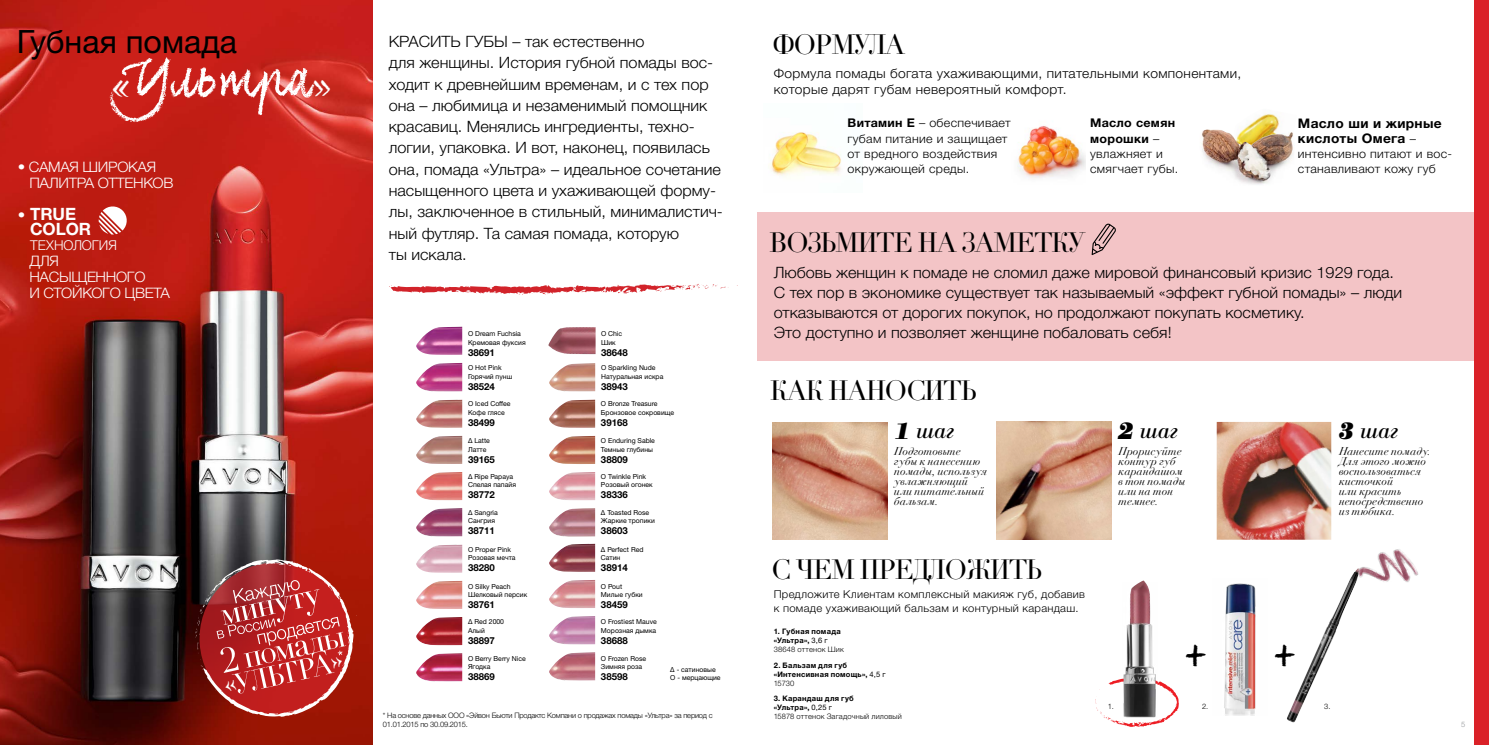
<style>
.page{position:relative;width:1489px;height:745px;background:#fff}
.page>*{position:absolute;margin:0;border:0;box-sizing:border-box;transform-origin:0 0}
.t1{font:52.5px "Coalhand Luke Avon CG";color:#fff}
.t2{font:43.5px "Coalhand Luke Avon CG";color:#000}
.t3{font:32.12px "Helvetica Neue AVON";color:#000}
.t4{font:27.5px "Didot L Ts Pro";letter-spacing:-.05em;color:#000}
.t5{font:italic 24.75px "Bodoni Ant";color:#000}
.t6{font:700 17px/14.6px "Helvetica Neue AVON";letter-spacing:-.005em;color:#fff}
.t7{font:300 15.62px/21.2px "Helvetica Neue AVON";color:#000;scale:1.04 1}
.t8{font:300 14.38px/16.2px "Helvetica Neue AVON";letter-spacing:-.02em;color:#fff;scale:1.04 1}
.t9{font:300 13.5px "Helvetica Neue AVON";color:#fff}
.t10{font:300 13.25px/16.2px "Helvetica Neue AVON";letter-spacing:.025em;color:#000;scale:1.04 1}
.t11{font:700 13.25px/15px "Helvetica Neue AVON";letter-spacing:.025em;color:#000;scale:1.04 1}
.t12{font:300 12px/15px "Helvetica Neue AVON";letter-spacing:.025em;color:#000;scale:1.04 1}
.t13{font:italic 11.25px/10px "Didot L Ts Pro";letter-spacing:.015em;color:#000}
.t14{font:300 10.75px/13.8px "Helvetica Neue AVON";letter-spacing:.025em;color:#000;scale:1.04 1}
.t15{font:700 9.62px "Helvetica Neue AVON";color:#000}
.t16{font:700 7.62px/9.1px "Helvetica Neue AVON";letter-spacing:.03em;color:#000}
.t17{font:300 7.62px/9.1px "Helvetica Neue AVON";letter-spacing:.025em;color:#000}
.t18{font:300 7.5px/9px "Helvetica Neue AVON";letter-spacing:-.025em;color:#000}
.t19{font:300 7.5px "Helvetica Neue AVON";color:#939598}
.t20{font:6.88px/8.2px "Helvetica Neue AVON";color:#000}
.s1{font-size:30px}
.s2{font-weight:700}
.s3{font-weight:300;font-size:12px}
.s4{font-weight:700;font-size:25px}
.s5{font-weight:400}
.s6{font-weight:300}
</style>
<div class="page">
<img style="left:769px;top:132px;width:72px;height:44px">
<img style="left:1017px;top:125px;width:67px;height:54px">
<div style="left:757px;top:213px;width:723px;height:148px;background:#f3c4c6"></div>
<img style="left:0;top:0;width:372px;height:744px">
<svg style="left:99px;top:205px;width:29px;height:29px"></svg>
<img style="left:416px;top:544px;width:46px;height:28px">
<img style="left:416px;top:617px;width:46px;height:27px">
<img style="left:416px;top:363px;width:46px;height:28px">
<img style="left:549px;top:399px;width:46px;height:28px">
<img style="left:416px;top:580px;width:46px;height:28px">
<img style="left:416px;top:653px;width:46px;height:28px">
<img style="left:416px;top:399px;width:46px;height:28px">
<img style="left:549px;top:363px;width:46px;height:28px">
<img style="left:416px;top:472px;width:46px;height:28px">
<img style="left:416px;top:435px;width:46px;height:28px">
<img style="left:549px;top:580px;width:46px;height:27px">
<img style="left:549px;top:543px;width:46px;height:28px">
<img style="left:416px;top:508px;width:46px;height:28px">
<img style="left:549px;top:652px;width:46px;height:28px">
<img style="left:549px;top:616px;width:46px;height:28px">
<img style="left:416px;top:326px;width:46px;height:28px">
<img style="left:549px;top:472px;width:46px;height:28px">
<img style="left:549px;top:435px;width:46px;height:29px">
<img style="left:549px;top:508px;width:46px;height:28px">
<img style="left:1358px;top:549px;width:60px;height:33px">
<img style="left:1224px;top:583px;width:32px;height:131px">
<div style="left:1474px;top:0;width:14px;height:744px;background:#da2128"></div>
<img style="left:1287px;top:568px;width:71px;height:154px">
<img style="left:996px;top:421px;width:115px;height:118px">
<img style="left:1216px;top:421px;width:115px;height:118px">
<img style="left:772px;top:422px;width:115px;height:117px">
<svg style="left:1095px;top:679px;width:83px;height:48px"></svg>
<img style="left:1121px;top:590px;width:36px;height:127px">
<img style="left:1129px;top:580px;width:20px;height:44px">
<img style="left:548px;top:327px;width:47px;height:27px">
<img style="left:1244px;top:113px;width:36px;height:16px">
<img style="left:1201px;top:129px;width:92px;height:56px">
<svg style="left:389px;top:283px;width:337px;height:11px"></svg>
<svg style="left:1091px;top:223px;width:24px;height:32px"></svg>
<svg style="left:196px;top:559px;width:161px;height:157px;background:#b33e3c"></svg>
<h3 class="t3" style="left:17px;top:22px;width:222px">Губная помада</h3>
<h1 class="t1" style="left:111px;top:47px;width:222px"><span class="s1">«</span>Ультра<span class="s1">»</span></h1>
<p class="t8" style="left:29px;top:159px;width:140px;text-indent:-12px">• CАМАЯ ШИРОКАЯ<br>ПАЛИТРА ОТТЕНКОВ</p>
<p class="t6" style="left:30px;top:207px;width:63px">TRUE<br>COLOR</p>
<p class="t9" style="left:30px;top:236px;width:88px">ТЕХНОЛОГИЯ</p>
<p class="t8" style="left:18px;top:207px;width:9px">•</p>
<p class="t8" style="left:29px;top:252px;width:137px">ДЛЯ<br>НАСЫЩЕННОГО<br>И СТОЙКОГО ЦВЕТА</p>
<p class="t7" style="left:389px;top:31px;width:323px">КРАСИТЬ ГУБЫ – так естественно<br>для женщины. История губной помады вос&shy;ходит к древнейшим временам, и с тех пор она – любимица и незаменимый помощник красавиц. Менялись ингредиенты, техно&shy;логии, упаковка. И вот, наконец, появилась она, помада «Ультра» – идеальное сочетание насыщенного цвета и ухаживающей форму&shy;лы, заключенное в стильный, минималистич&shy;ный футляр. Та самая помада, которую<br>ты искала.</p>
<p class="t20" style="left:468px;top:329px;width:59px">O Dream Fuchsia<br>Кремовая фуксия</p>
<p class="t15" style="left:468px;top:346px;width:28px">38691</p>
<p class="t20" style="left:601px;top:329px;width:23px">O Chic<br>Шик</p>
<p class="t15" style="left:601px;top:346px;width:28px">38648</p>
<p class="t20" style="left:468px;top:363px;width:46px">O Hot Pink<br>Горячий пунш</p>
<p class="t15" style="left:468px;top:380px;width:28px">38524</p>
<p class="t20" style="left:601px;top:363px;width:64px">O Sparkling Nude<br>Натуральная искра</p>
<p class="t15" style="left:601px;top:380px;width:28px">38943</p>
<p class="t20" style="left:468px;top:399px;width:44px">O Iced Coffee<br>Кофе глясе</p>
<p class="t15" style="left:468px;top:416px;width:28px">38499</p>
<p class="t20" style="left:601px;top:399px;width:75px">O Bronze Treasure<br>Бронзовое сокровище</p>
<p class="t15" style="left:601px;top:416px;width:28px">39168</p>
<p class="t20" style="left:468px;top:436px;width:23px">∆ Latte<br>Латте</p>
<p class="t15" style="left:468px;top:453px;width:28px">39165</p>
<p class="t20" style="left:601px;top:436px;width:55px">O Enduring Sable<br>Темные глубины</p>
<p class="t15" style="left:601px;top:453px;width:28px">38809</p>
<p class="t20" style="left:468px;top:472px;width:49px">∆ Ripe Papaya<br>Спелая папайя</p>
<p class="t15" style="left:468px;top:488px;width:28px">38772</p>
<p class="t20" style="left:601px;top:472px;width:53px">O Twinkle Pink<br>Розовый огонек</p>
<p class="t15" style="left:601px;top:488px;width:28px">38336</p>
<p class="t20" style="left:468px;top:508px;width:31px">∆ Sangria<br>Сангрия</p>
<p class="t15" style="left:468px;top:524px;width:28px">38711</p>
<p class="t20" style="left:601px;top:508px;width:55px">∆ Toasted Rose<br>Жаркие тропики</p>
<p class="t15" style="left:601px;top:524px;width:28px">38603</p>
<p class="t20" style="left:468px;top:544px;width:49px">O Proper Pink<br>Розовая мечта</p>
<p class="t15" style="left:468px;top:561px;width:28px">38280</p>
<p class="t20" style="left:601px;top:544px;width:44px">∆ Perfect Red<br>Сатин</p>
<p class="t15" style="left:601px;top:561px;width:28px">38914</p>
<p class="t20" style="left:468px;top:582px;width:61px">O Silky Peach<br>Шелковый персик</p>
<p class="t15" style="left:468px;top:598px;width:28px">38761</p>
<p class="t20" style="left:601px;top:582px;width:43px">O Pout<br>Милые губки</p>
<p class="t15" style="left:601px;top:598px;width:28px">38459</p>
<p class="t20" style="left:468px;top:617px;width:38px">∆ Red 2000<br>Алый</p>
<p class="t15" style="left:468px;top:633px;width:28px">38897</p>
<p class="t20" style="left:601px;top:617px;width:57px">O Frostiest Mauve<br>Морозная дымка</p>
<p class="t15" style="left:601px;top:633px;width:28px">38688</p>
<p class="t20" style="left:468px;top:654px;width:59px">O Berry Berry Nice<br>Ягодка</p>
<p class="t15" style="left:468px;top:670px;width:28px">38869</p>
<p class="t20" style="left:601px;top:654px;width:47px">O Frozen Rose<br>Зимняя роза</p>
<p class="t15" style="left:601px;top:670px;width:28px">38598</p>
<p class="t20" style="left:670px;top:664px;width:52px">∆ - сатиновые<br>O - мерцающие</p>
<p class="t18" style="left:383px;top:710px;width:331px">* На основе данных ООО «Эйвон Бьюти Продактс Компани о продажах помады «Ультра» за период с<br>01.01.2015 по 30.09.2015.</p>
<h3 class="t4" style="left:772px;top:28px;width:134px">ФОРМУЛА</h3>
<p class="t10" style="left:773px;top:65px;width:451px">Формула помады богата ухаживающими, питательными компонентами, которые дарят губам невероятный комфорт.</p>
<p class="t12" style="left:847px;top:116px;width:158px"><span class="s2">Витамин Е</span> – обеспечивает губам питание и защищает от вредного воздействия окружающей среды.</p>
<p class="t12" style="left:1090px;top:116px;width:86px"><span class="s2">Масло семян морошки</span> – увлажняет и смягчает губы.</p>
<p class="t11" style="left:1297px;top:116px;width:140px">Масло ши и жирные кислоты Омега <span class="s3">–</span></p>
<p class="t12" style="left:1297px;top:147px;width:150px">интенсивно питают и вос&shy;станавливают кожу губ</p>
<h3 class="t4" style="left:769px;top:226px;width:317px">ВОЗЬМИТЕ НА ЗАМЕТКУ</h3>
<p class="t7" style="left:773px;top:262px;width:605px;line-height:20px">Любовь женщин к помаде не сломил даже мировой финансовый кризис 1929 года.<br>С тех пор в экономике существует так называемый «эффект губной помады» – люди отказываются от дорогих покупок, но продолжают покупать косметику.<br>Это доступно и позволяет женщине побаловать себя!</p>
<h3 class="t4" style="left:770px;top:374px;width:208px">КАК НАНОСИТЬ</h3>
<h3 class="t5" style="left:894px;top:416px;width:61px"><span class="s4">1</span> шаг</h3>
<p class="t13" style="left:894px;top:446px;width:94px">Подготовьте<br>губы к нанесению помады, используя увлажняющий или питательный бальзам.</p>
<h3 class="t4" style="left:771px;top:553px;width:272px">С ЧЕМ ПРЕДЛОЖИТЬ</h3>
<p class="t14" style="left:773px;top:586px;width:301px">Предложите Клиентам комплексный макияж губ, добавив к помаде ухаживающий бальзам и контурный карандаш.</p>
<p class="t16" style="left:773px;top:626px;width:72px">1. Губная помада «Ультра», <span class="s5">3,6 г<br></span><span class="s6">38648 оттенок Шик</span></p>
<p class="t16" style="left:773px;top:660px;width:113px">2. Бальзам для губ «Интенсивная помощь», <span class="s5">4,5 г<br></span><span class="s6">15730</span></p>
<p class="t17" style="left:773px;top:693px;width:130px"><span class="s2">3. Карандаш для губ<br>«Ультра»,</span> <span class="s5">0,25 г<br></span>15878 оттенок Загадочный лиловый</p>
<h3 class="t5" style="left:1117px;top:416px;width:61px"><span class="s4">2</span> шаг</h3>
<h3 class="t5" style="left:1338px;top:416px;width:61px"><span class="s4">3</span> шаг</h3>
<p class="t13" style="left:1118px;top:446px;width:68px">Прорисуйте контур губ карандашом в тон помады или на тон темнее.</p>
<p class="t13" style="left:1338px;top:446px;width:93px">Нанесите помаду.<br>Для этого можно воспользоваться кисточкой<br>или красить непосредственно из тюбика.</p>
<h2 class="t2" style="left:1185px;top:626px;width:24px">+</h2>
<h2 class="t2" style="left:1274px;top:626px;width:24px">+</h2>
<p class="t18" style="left:1107px;top:701px;width:7px">1.</p>
<p class="t18" style="left:1202px;top:701px;width:8px">2.</p>
<p class="t18" style="left:1323px;top:701px;width:8px">3.</p>
<p class="t19" style="left:1460px;top:719px;width:6px">5</p>
</div>
